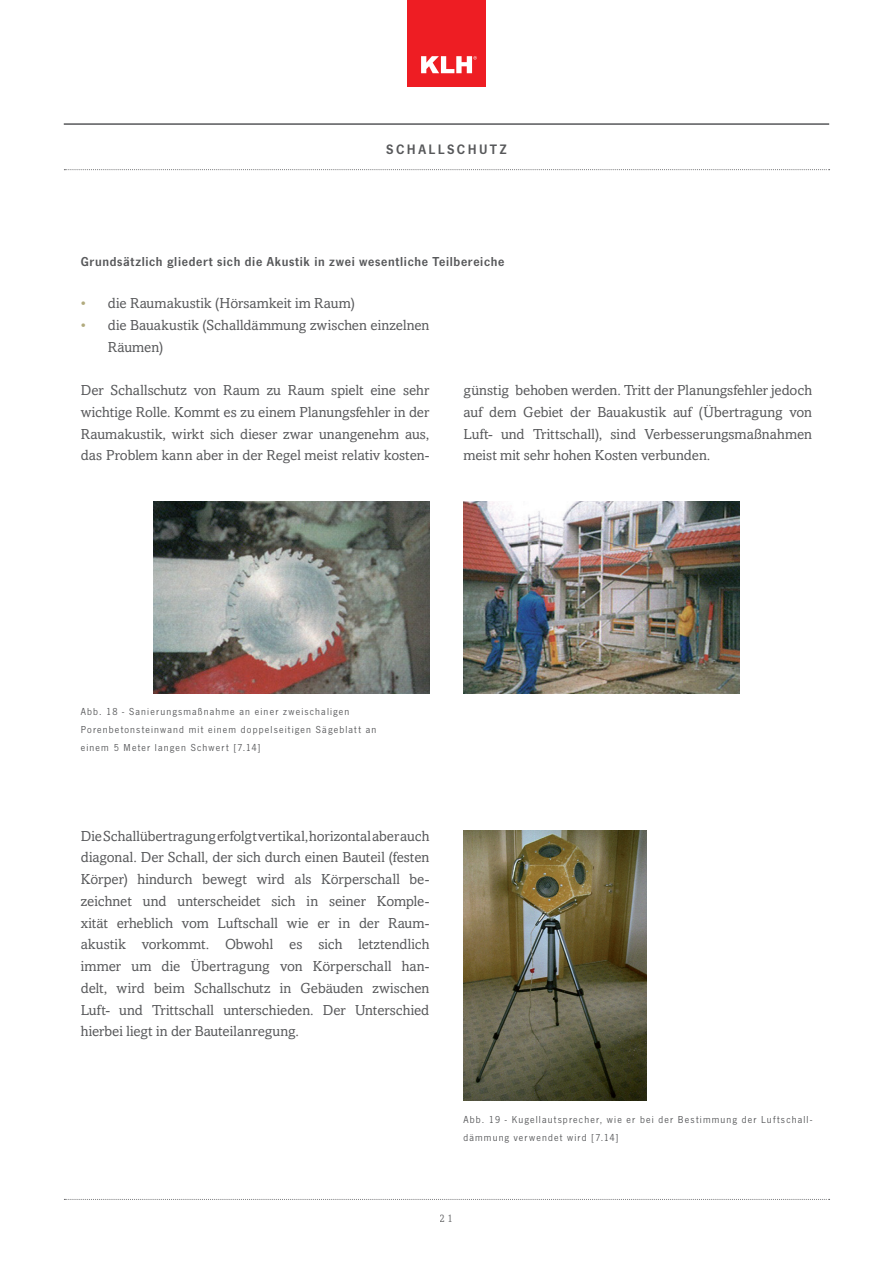
<style>
.page{position:relative;width:893px;height:1263px;background:#fff}
.page>*{position:absolute;margin:0;border:0;box-sizing:border-box;transform-origin:0 0}
.Text{font:14.55px/21.8px "Amasis MT Pro";letter-spacing:-.005em;color:#57585a;text-align:justify}
.Headlines{font:600 14.25px "News Got T";letter-spacing:.17em;color:#57585a}
.Text_Bold{font:600 13.5px "News Got T";letter-spacing:.045em;color:#57585a}
.t1{font:11.1px "Amasis MT Pro";color:#57585a}
.Bildtexte{font:10.5px/18px "News Got T";letter-spacing:.11em;color:#57585a}
.s1{color:#b1aa7d}
</style>
<div class="page">
<div style="left:407px;top:0;width:79px;height:86px;background:#ee1d23"></div>
<svg style="left:421px;top:56px;width:56px;height:17px"></svg>
<svg style="left:64px;top:1199px;width:766px;height:1px"></svg>
<hr style="left:64px;top:123px;width:765px;height:2px;background:#57585a">
<svg style="left:64px;top:169px;width:766px;height:1px"></svg>
<img style="left:153px;top:502px;width:276px;height:191px">
<img style="left:463px;top:502px;width:277px;height:191px">
<img style="left:463px;top:830px;width:183px;height:270px">
<p class="Headlines" style="left:386px;top:141px;width:122px">SCHALLSCHUTZ</p>
<p class="Text_Bold" style="left:81px;top:254px;width:425px">Grundsätzlich gliedert sich die Akustik in zwei wesentliche Teilbereiche</p>
<p class="Text" style="left:81px;top:293px;width:276px"><span class="s1">•</span> die Raumakustik (Hörsamkeit im Raum)</p>
<p class="Text" style="left:108px;top:314px;width:323px;text-indent:-27px"><span class="s1">•</span> die Bauakustik (Schalldämmung zwischen einzelnen<br>Räumen)</p>
<p class="Text" style="left:81px;top:380px;width:350px">Der Schallschutz von Raum zu Raum spielt eine sehr wichtige Rolle. Kommt es zu einem Planungsfehler in der Raumakustik, wirkt sich dieser zwar unangenehm aus, das Problem kann aber in der Regel meist relativ kosten-</p>
<p class="Text" style="left:463px;top:380px;width:350px">günstig behoben werden. Tritt der Planungsfehler jedoch auf dem Gebiet der Bauakustik auf (Übertragung von Luft- und Trittschall), sind Verbesserungsmaßnahmen meist mit sehr hohen Kosten verbunden.</p>
<p class="Bildtexte" style="left:81px;top:702px;width:270px">Abb. 18 - Sanierungsmaßnahme an einer zweischaligen</p>
<p class="Bildtexte" style="left:81px;top:720px;width:297px">Porenbetonsteinwand mit einem doppelseitigen Sägeblatt an</p>
<p class="Bildtexte" style="left:81px;top:738px;width:181px">einem 5 Meter langen Schwert [7.14]</p>
<p class="Text" style="left:81px;top:825px;width:350px">Die Schallübertragung erfolgt vertikal, horizontal aber auch diagonal. Der Schall, der sich durch einen Bauteil (festen Körper) hindurch bewegt wird als Körperschall be&shy;zeichnet und unterscheidet sich in seiner Komple&shy;xität erheblich vom Luftschall wie er in der Raum&shy;akustik vorkommt. Obwohl es sich letztendlich immer um die Übertragung von Körperschall han&shy;delt, wird beim Schallschutz in Gebäuden zwischen Luft- und Trittschall unterschieden. Der Unterschied hierbei liegt in der Bauteilanregung.</p>
<p class="Bildtexte" style="left:463px;top:1110px;width:350px">Abb. 19 - Kugellautsprecher, wie er bei der Bestimmung der Luftschall&shy;dämmung verwendet wird [7.14]</p>
<p class="t1" style="left:440px;top:1212px;width:15px">21</p>
</div>
